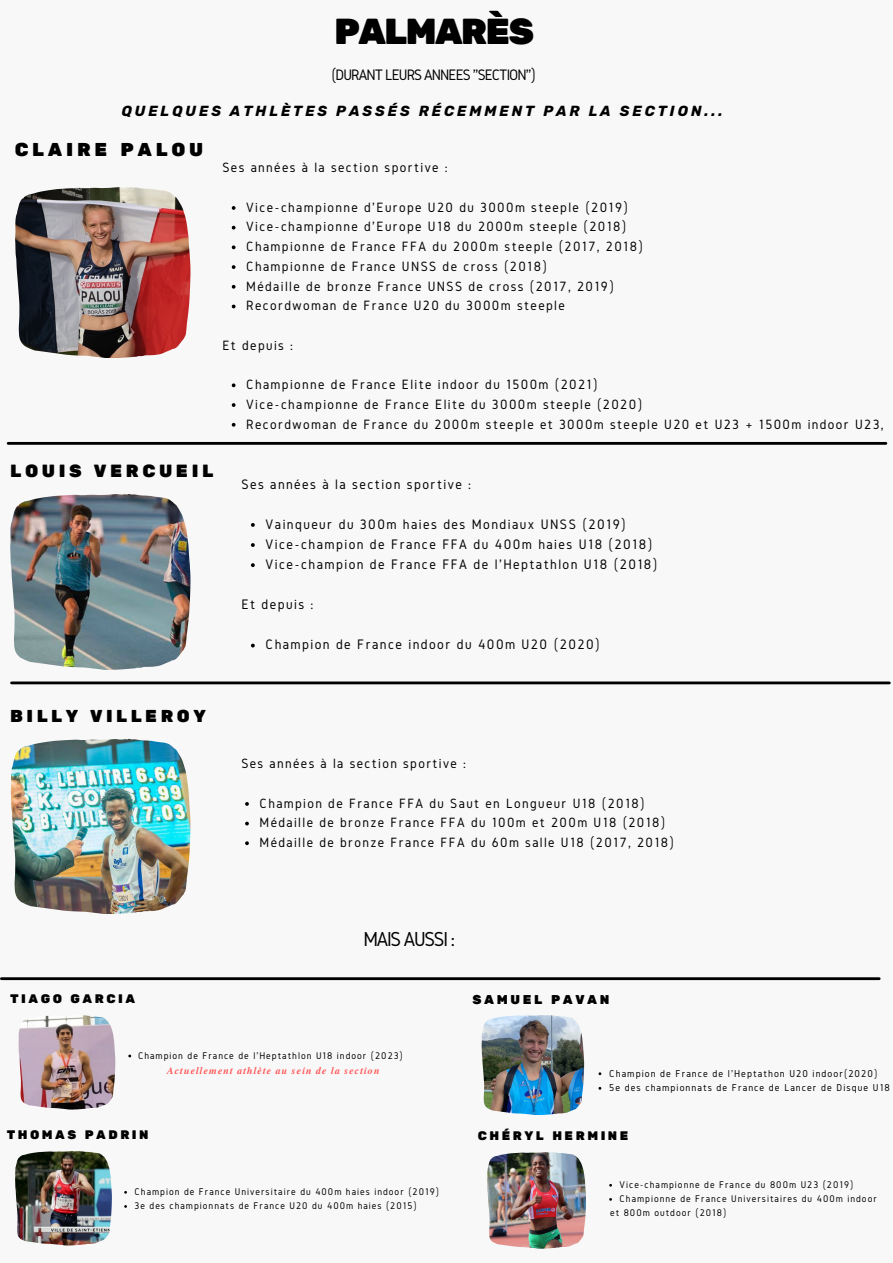
<style>
.page{position:relative;width:893px;height:1263px;background:#f8f8f8}
.page>*{position:absolute;margin:0;border:0;box-sizing:border-box;transform-origin:0 0}
.t1{font:36px "Rubik One";letter-spacing:-.06em;color:#000}
.t2{font:21px "Gidole";letter-spacing:-.06em;color:#000}
.t3{font:18.52px "Rubik One";letter-spacing:.2em;color:#000}
.t4{font:17.55px "Rubik One";letter-spacing:.2em;color:#000}
.t5{font:17.17px "Rubik One";letter-spacing:.2em;color:#000}
.t6{font:15.75px "Gidole";letter-spacing:-.06em;color:#000}
.t7{font:italic 700 14.55px "Rubik";letter-spacing:.2em;color:#000}
.t8{font:14.25px/20.1px "Gidole";letter-spacing:.1em;color:#000}
.t9{font:14.02px/19.7px "Gidole";letter-spacing:.1em;color:#000}
.t10{font:13.95px/19.6px "Gidole";letter-spacing:.1em;color:#000}
.t11{font:12.75px "Rubik One";letter-spacing:.2em;color:#000}
.t12{font:12.38px "Rubik One";letter-spacing:.2em;color:#000}
.t13{font:10.35px/14.5px "Gidole";letter-spacing:.1em;color:#000}
.t14{font:10.05px/14.1px "Gidole";letter-spacing:.1em;color:#000}
.t15{font:italic 700 10.05px "Te X Gyre Termes";letter-spacing:.1em;color:#ff5757}
</style>
<div class="page">
<img style="left:15px;top:187px;width:175px;height:171px">
<img style="left:10px;top:494px;width:180px;height:176px">
<img style="left:11px;top:739px;width:179px;height:175px">
<img style="left:481px;top:1015px;width:103px;height:100px">
<img style="left:487px;top:1152px;width:99px;height:96px">
<img style="left:15px;top:1151px;width:97px;height:94px">
<svg style="left:232px;top:206px;width:3px;height:4px"></svg>
<svg style="left:232px;top:245px;width:3px;height:4px"></svg>
<svg style="left:232px;top:265px;width:3px;height:4px"></svg>
<svg style="left:232px;top:285px;width:3px;height:4px"></svg>
<svg style="left:232px;top:383px;width:3px;height:4px"></svg>
<svg style="left:232px;top:403px;width:3px;height:4px"></svg>
<svg style="left:232px;top:423px;width:3px;height:4px"></svg>
<svg style="left:251px;top:523px;width:4px;height:4px"></svg>
<svg style="left:251px;top:543px;width:4px;height:4px"></svg>
<svg style="left:251px;top:563px;width:4px;height:4px"></svg>
<svg style="left:251px;top:644px;width:4px;height:3px"></svg>
<svg style="left:245px;top:802px;width:4px;height:4px"></svg>
<svg style="left:245px;top:822px;width:4px;height:3px"></svg>
<svg style="left:245px;top:841px;width:4px;height:4px"></svg>
<hr style="left:8px;top:442px;width:878px;height:3px;background:#000">
<hr style="left:12px;top:681px;width:877px;height:3px;background:#000">
<hr style="left:1px;top:977px;width:878px;height:3px;background:#000">
<img style="left:18px;top:1015px;width:97px;height:94px">
<h1 class="t1" style="left:334px;top:10px;width:202px">PALMARÈS</h1>
<p class="t6" style="left:331px;top:66px;width:206px">(DURANT LEURS ANNÉES "SECTION")</p>
<p class="t7" style="left:122px;top:102px;width:603px">QUELQUES ATHLÈTES PASSÉS RÉCEMMENT PAR LA SECTION...</p>
<h3 class="t3" style="left:15px;top:139px;width:190px">CLAIRE PALOU</h3>
<p class="t9" style="left:222px;top:158px;width:227px">Ses années à la section sportive :</p>
<p class="t9" style="left:246px;top:197px;width:398px">Vice-championne d'Europe U20 du 3000m steeple (2019)<br>Vice-championne d'Europe U18 du 2000m steeple (2018)<br>Championne de France FFA du 2000m steeple (2017, 2018)<br>Championne de France UNSS de cross (2018)<br>Médaille de bronze France UNSS de cross (2017, 2019)<br>Recordwoman de France U20 du 3000m steeple</p>
<p class="t9" style="left:222px;top:335px;width:72px">Et depuis :</p>
<p class="t9" style="left:246px;top:374px;width:639px">Championne de France Elite indoor du 1500m (2021)<br>Vice-championne de France Elite du 3000m steeple (2020)<br>Recordwoman de France du 2000m steeple et 3000m steeple U20 et U23 + 1500m indoor U23,</p>
<p class="t4" style="left:10px;top:460px;width:205px">LOUIS VERCUEIL</p>
<p class="t8" style="left:241px;top:473px;width:231px">Ses années à la section sportive :</p>
<p class="t8" style="left:266px;top:514px;width:393px">Vainqueur du 300m haies des Mondiaux UNSS (2019)<br>Vice-champion de France FFA du 400m haies U18 (2018)<br>Vice-champion de France FFA de l'Heptathlon U18 (2018)</p>
<p class="t8" style="left:241px;top:594px;width:74px">Et depuis :</p>
<p class="t8" style="left:266px;top:634px;width:335px">Champion de France indoor du 400m U20 (2020)</p>
<p class="t5" style="left:10px;top:706px;width:197px">BILLY VILLEROY</p>
<p class="t10" style="left:241px;top:754px;width:226px">Ses années à la section sportive :</p>
<p class="t10" style="left:259px;top:793px;width:416px">Champion de France FFA du Saut en Longueur U18 (2018)<br>Médaille de bronze France FFA du 100m et 200m U18 (2018)<br>Médaille de bronze France FFA du 60m salle U18 (2017, 2018)</p>
<p class="t12" style="left:10px;top:991px;width:126px">TIAGO GARCIA</p>
<h2 class="t2" style="left:363px;top:927px;width:93px">MAIS AUSSI :</h2>
<p class="t11" style="left:472px;top:992px;width:138px">SAMUEL PAVAN</p>
<p class="t14" style="left:138px;top:1048px;width:266px">Champion de France de l'Heptathlon U18 indoor (2023)</p>
<p class="t15" style="left:167px;top:1063px;width:214px">Actuellement athlète au sein de la section</p>
<p class="t13" style="left:609px;top:1066px;width:282px">Champion de France de l'Heptathon U20 indoor(2020)<br>5e des championnats de France de Lancer de Disque U18</p>
<p class="t12" style="left:7px;top:1127px;width:143px">THOMAS PADRIN</p>
<p class="t12" style="left:478px;top:1128px;width:152px">CHÉRYL HERMINE</p>
<p class="t14" style="left:135px;top:1184px;width:306px">Champion de France Universitaire du 400m haies indoor (2019)<br>3e des championnats de France U20 du 400m haies (2015)</p>
<p class="t14" style="left:619px;top:1177px;width:235px">Vice-championne de France du 800m U23 (2019)</p>
<p class="t14" style="left:619px;top:1191px;width:259px">Championne de France Universitaires du 400m indoor</p>
<p class="t14" style="left:610px;top:1206px;width:118px">et 800m outdoor (2018)</p>
</div>
